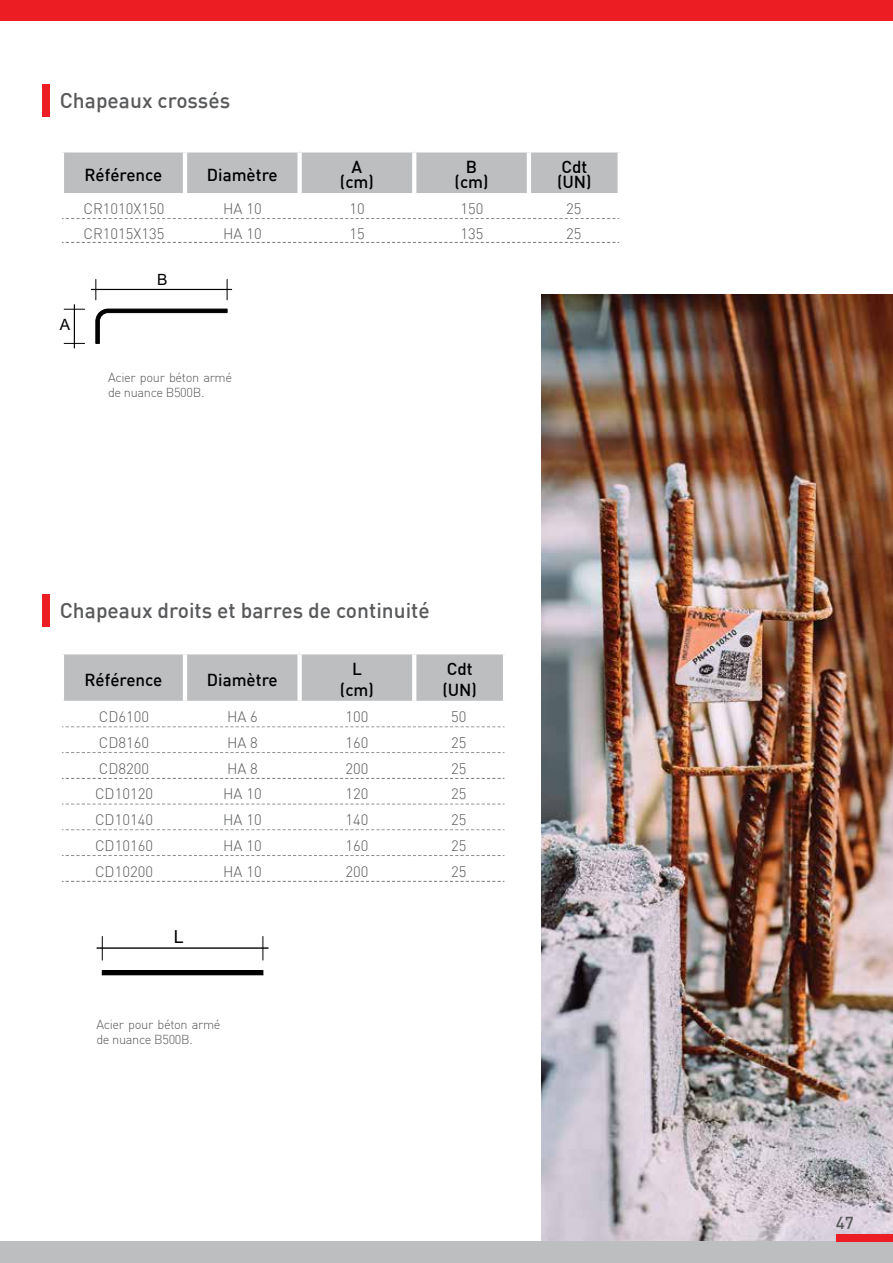
<style>
.page{position:relative;width:893px;height:1263px;background:#fff}
.page>*{position:absolute;margin:0;border:0;box-sizing:border-box;transform-origin:0 0}
.t1{font:500 21px "DIN";color:#58595b}
.t2{font:18px "Arial";color:#000}
.t3{font:500 17.1px/14.9px "DIN";color:#000;text-align:center}
.t4{font:500 17.1px "DIN";color:#58595b}
.t5{font:15.6px "Arial";color:#000}
.t6{font:300 14.85px "DIN";color:#58595b}
.t7{font:300 12.75px/15.3px "DIN";letter-spacing:-.025em;color:#58595b}
</style>
<div class="page">
<svg style="left:62px;top:652px;width:443px;height:230px"></svg>
<div style="left:43px;top:595px;width:7px;height:32px;background:#ed1d24"></div>
<svg style="left:62px;top:150px;width:558px;height:93px"></svg>
<hr style="left:102px;top:970px;width:161px;height:1px;background:#000">
<svg style="left:262px;top:936px;width:1px;height:24px"></svg>
<hr style="left:102px;top:971px;width:161px;height:4px;background:#000">
<svg style="left:102px;top:936px;width:1px;height:24px"></svg>
<hr style="left:97px;top:947px;width:171px;height:2px;background:#000">
<div style="left:43px;top:84px;width:7px;height:32px;background:#ed1d24"></div>
<svg style="left:227px;top:279px;width:1px;height:21px"></svg>
<svg style="left:95px;top:279px;width:1px;height:21px"></svg>
<svg style="left:63px;top:308px;width:165px;height:36px"></svg>
<hr style="left:74px;top:305px;width:1px;height:43px;background:#000">
<hr style="left:91px;top:289px;width:141px;height:1px;background:#000">
<img style="left:541px;top:294px;width:352px;height:947px">
<div style="left:0;top:0;width:893px;height:21px;background:#ed1d24"></div>
<div style="left:0;top:1242px;width:893px;height:21px;background:#bcbec0"></div>
<div style="left:836px;top:1234px;width:57px;height:8px;background:#ed1d24"></div>
<h1 class="t1" style="left:60px;top:87px;width:172px">Chapeaux crossés</h1>
<p class="t3" style="left:84px;top:167px;width:80px">Référence</p>
<p class="t3" style="left:207px;top:167px;width:72px">Diamètre</p>
<p class="t3" style="left:340px;top:159px;width:35px">A (cm)</p>
<p class="t3" style="left:455px;top:159px;width:35px">B (cm)</p>
<p class="t3" style="left:557px;top:159px;width:36px;text-align:left">Cdt (UN)</p>
<p class="t6" style="left:84px;top:199px;width:82px">CR1010X150</p>
<p class="t6" style="left:223px;top:199px;width:40px">HA 10</p>
<p class="t6" style="left:349px;top:199px;width:17px">10</p>
<p class="t6" style="left:460px;top:199px;width:24px">150</p>
<p class="t6" style="left:566px;top:199px;width:17px">25</p>
<p class="t6" style="left:84px;top:224px;width:82px">CR1015X135</p>
<p class="t6" style="left:223px;top:224px;width:40px">HA 10</p>
<p class="t6" style="left:349px;top:224px;width:17px">15</p>
<p class="t6" style="left:460px;top:224px;width:24px">135</p>
<p class="t6" style="left:566px;top:224px;width:17px">25</p>
<p class="t5" style="left:60px;top:313px;width:12px">A</p>
<p class="t5" style="left:157px;top:268px;width:12px">B</p>
<p class="t7" style="left:108px;top:370px;width:126px">Acier pour béton armé de nuance B500B.</p>
<h1 class="t1" style="left:60px;top:597px;width:371px">Chapeaux droits et barres de continuité</h1>
<p class="t3" style="left:84px;top:671px;width:80px">Référence</p>
<p class="t3" style="left:207px;top:671px;width:72px">Diamètre</p>
<p class="t3" style="left:340px;top:658px;width:35px;line-height:20.4px">L (cm)</p>
<p class="t3" style="left:442px;top:658px;width:36px;line-height:20.4px;text-align:left">Cdt (UN)</p>
<p class="t6" style="left:99px;top:708px;width:52px">CD6100</p>
<p class="t6" style="left:227px;top:708px;width:32px">HA 6</p>
<p class="t6" style="left:346px;top:708px;width:24px">100</p>
<p class="t6" style="left:451px;top:708px;width:17px">50</p>
<p class="t6" style="left:99px;top:733px;width:52px">CD8160</p>
<p class="t6" style="left:227px;top:733px;width:32px">HA 8</p>
<p class="t6" style="left:346px;top:733px;width:24px">160</p>
<p class="t6" style="left:451px;top:733px;width:17px">25</p>
<p class="t6" style="left:99px;top:759px;width:52px">CD8200</p>
<p class="t6" style="left:227px;top:759px;width:32px">HA 8</p>
<p class="t6" style="left:346px;top:759px;width:24px">200</p>
<p class="t6" style="left:451px;top:759px;width:17px">25</p>
<p class="t6" style="left:95px;top:785px;width:59px">CD10120</p>
<p class="t6" style="left:223px;top:785px;width:40px">HA 10</p>
<p class="t6" style="left:346px;top:785px;width:24px">120</p>
<p class="t6" style="left:451px;top:785px;width:17px">25</p>
<p class="t6" style="left:95px;top:811px;width:59px">CD10140</p>
<p class="t6" style="left:223px;top:811px;width:40px">HA 10</p>
<p class="t6" style="left:346px;top:811px;width:24px">140</p>
<p class="t6" style="left:451px;top:811px;width:17px">25</p>
<p class="t6" style="left:95px;top:836px;width:59px">CD10160</p>
<p class="t6" style="left:223px;top:836px;width:40px">HA 10</p>
<p class="t6" style="left:346px;top:836px;width:24px">160</p>
<p class="t6" style="left:451px;top:836px;width:17px">25</p>
<p class="t6" style="left:95px;top:862px;width:59px">CD10200</p>
<p class="t6" style="left:223px;top:862px;width:40px">HA 10</p>
<p class="t6" style="left:346px;top:862px;width:24px">200</p>
<p class="t6" style="left:451px;top:862px;width:17px">25</p>
<p class="t2" style="left:174px;top:924px;width:11px">L</p>
<p class="t7" style="left:96px;top:1016px;width:126px">Acier pour béton armé de nuance B500B.</p>
<p class="t4" style="left:836px;top:1211px;width:20px">47</p>
</div>
